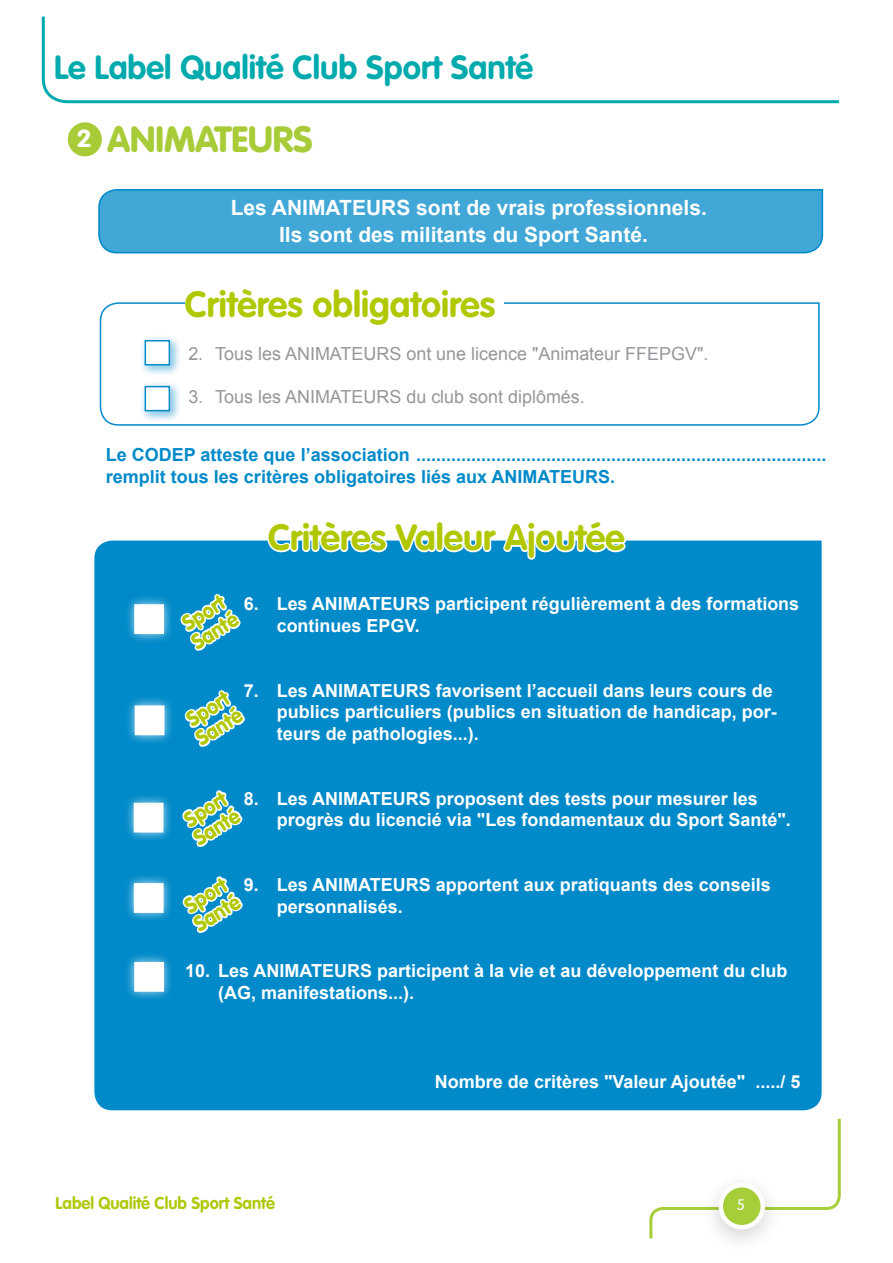
<style>
.page{position:relative;width:893px;height:1263px;background:#fff}
.page>*{position:absolute;margin:0;border:0;box-sizing:border-box;transform-origin:0 0}
.t1{font:700 36px "VAG Rounded Std";color:#b1c800}
.t2{font:900 36px "VAG Rounded Std";color:#a8cb38}
.t3{font:700 33px "VAG Rounded Std";color:#00aaad}
.t4{font:700 24.3px "VAG Rounded Std";color:#fff;scale:1.11 1}
.t5{font:700 21px/27px "Arial";color:#fff;text-align:center}
.t6{font:900 21px "VAG Rounded Std";color:#b1c800;scale:.94 1}
.t7{font:700 18px/21.6px "Arial";color:#fff}
.t8{font:700 18px "Arial";color:#008ac9}
.t9{font:18px "Arial";color:#95979a}
.t10{font:700 16.95px "VAG Rounded Std";color:#b0c80c}
.t11{font:300 15px "VAG Rounded Std";color:#fff}
</style>
<div class="page">
<svg style="left:99px;top:302px;width:721px;height:124px"></svg>
<div style="left:68px;top:122px;width:34px;height:34px;background:#a8cb38;border-radius:50%"></div>
<svg style="left:98px;top:189px;width:726px;height:65px;background:#40a7d6"></svg>
<div style="left:94px;top:540px;width:728px;height:570px;background:#008ac9"></div>
<svg style="left:41px;top:16px;width:798px;height:88px"></svg>
<div style="left:185px;top:289px;width:319px;height:33px;background:#fff"></div>
<svg style="left:266px;top:540px;width:361px;height:21px"></svg>
<div style="left:124px;top:594px;width:50px;height:50px;background:#fff;opacity:.75"></div>
<div style="left:134px;top:604px;width:30px;height:30px;background:#fff;border:2px solid #fff"></div>
<div style="left:125px;top:696px;width:49px;height:49px;background:#fff;opacity:.75"></div>
<div style="left:135px;top:705px;width:29px;height:30px;background:#fff"></div>
<div style="left:124px;top:793px;width:49px;height:49px;background:#fff;opacity:.75"></div>
<div style="left:134px;top:803px;width:29px;height:29px;background:#fff"></div>
<div style="left:124px;top:873px;width:49px;height:49px;background:#fff;opacity:.75"></div>
<div style="left:134px;top:883px;width:30px;height:30px;background:#fff;border:2px solid #fff"></div>
<div style="left:124px;top:952px;width:50px;height:49px;background:#fff;opacity:.75"></div>
<div style="left:134px;top:962px;width:30px;height:30px;background:#fff;border:2px solid #fff"></div>
<svg style="left:170px;top:586px;width:79px;height:72px"></svg>
<svg style="left:172px;top:869px;width:80px;height:71px"></svg>
<svg style="left:174px;top:682px;width:80px;height:72px"></svg>
<svg style="left:172px;top:782px;width:79px;height:72px"></svg>
<svg style="left:649px;top:1118px;width:192px;height:121px"></svg>
<div style="left:700px;top:1171px;width:83px;height:83px;background:#231f20;opacity:.2"></div>
<div style="left:721px;top:1185px;width:42px;height:42px;background:#a6ce39;border-radius:50%"></div>
<div style="left:718px;top:1183px;width:47px;height:46px;border:4px solid #fff;border-radius:50%"></div>
<div style="left:139px;top:335px;width:43px;height:42px;background:#fdfefe"></div>
<div style="left:135px;top:330px;width:45px;height:45px;background:#fff;opacity:.75"></div>
<div style="left:145px;top:340px;width:25px;height:25px;background:#fff;border:2px solid #008ac9"></div>
<div style="left:139px;top:381px;width:43px;height:42px;background:#fdfefe"></div>
<div style="left:135px;top:376px;width:45px;height:45px;background:#fff;opacity:.75"></div>
<div style="left:145px;top:386px;width:25px;height:25px;background:#fff;border:2px solid #008ac9"></div>
<p class="t3" style="left:54px;top:48px;width:481px">Le Label Qualité Club Sport Santé</p>
<p class="t2" style="left:108px;top:118px;width:207px">ANIMATEURS</p>
<p class="t4" style="left:77px;top:124px;width:15px">2</p>
<p class="t5" style="left:231px;top:195px;width:478px">Les ANIMATEURS sont de vrais professionnels.<br>Ils sont des militants du Sport Santé.</p>
<p class="t1" style="left:185px;top:283px;width:312px">Critères obligatoires</p>
<p class="t9" style="left:188px;top:342px;width:521px">2. Tous les ANIMATEURS ont une licence "Animateur FFEPGV".</p>
<p class="t9" style="left:188px;top:385px;width:398px">3. Tous les ANIMATEURS du club sont diplômés.</p>
<p class="t8" style="left:106px;top:443px;width:722px">Le CODEP atteste que l’association ..................................................................................</p>
<p class="t8" style="left:106px;top:464px;width:511px">remplit tous les critères obligatoires liés aux ANIMATEURS.</p>
<p class="t1" style="left:268px;top:516px;width:358px">Critères Valeur Ajoutée</p>
<p class="t6" style="left:178px;top:614px;width:51px;rotate:-32deg">Sport</p>
<p class="t7" style="left:277px;top:594px;width:524px;text-indent:-33px">6. Les ANIMATEURS participent régulièrement à des formations continues EPGV.</p>
<p class="t6" style="left:187px;top:633px;width:55px;rotate:-32deg">Santé</p>
<p class="t7" style="left:277px;top:680px;width:502px;text-indent:-33px">7. Les ANIMATEURS favorisent l’accueil dans leurs cours de publics particuliers (publics en situation de handicap, por&shy;teurs de pathologies...).</p>
<p class="t6" style="left:182px;top:710px;width:51px;rotate:-32deg">Sport</p>
<p class="t6" style="left:191px;top:729px;width:55px;rotate:-32deg">Santé</p>
<p class="t6" style="left:179px;top:810px;width:51px;rotate:-32deg">Sport</p>
<p class="t7" style="left:277px;top:788px;width:516px;text-indent:-33px">8. Les ANIMATEURS proposent des tests pour mesurer les progrès du licencié via "Les fondamentaux du Sport Santé".</p>
<p class="t6" style="left:189px;top:829px;width:55px;rotate:-32deg">Santé</p>
<p class="t6" style="left:180px;top:896px;width:51px;rotate:-32deg">Sport</p>
<p class="t7" style="left:277px;top:874px;width:496px;text-indent:-33px">9. Les ANIMATEURS apportent aux pratiquants des conseils personnalisés.</p>
<p class="t6" style="left:189px;top:915px;width:55px;rotate:-32deg">Santé</p>
<p class="t7" style="left:218px;top:961px;width:571px;text-indent:-33px">10. Les ANIMATEURS participent à la vie et au développement du club (AG, manifestations...).</p>
<p class="t7" style="left:435px;top:1071px;width:367px">Nombre de critères "Valeur Ajoutée" ...../ 5</p>
<p class="t10" style="left:56px;top:1193px;width:221px">Label Qualité Club Sport Santé</p>
<p class="t11" style="left:737px;top:1196px;width:10px">5</p>
</div>
